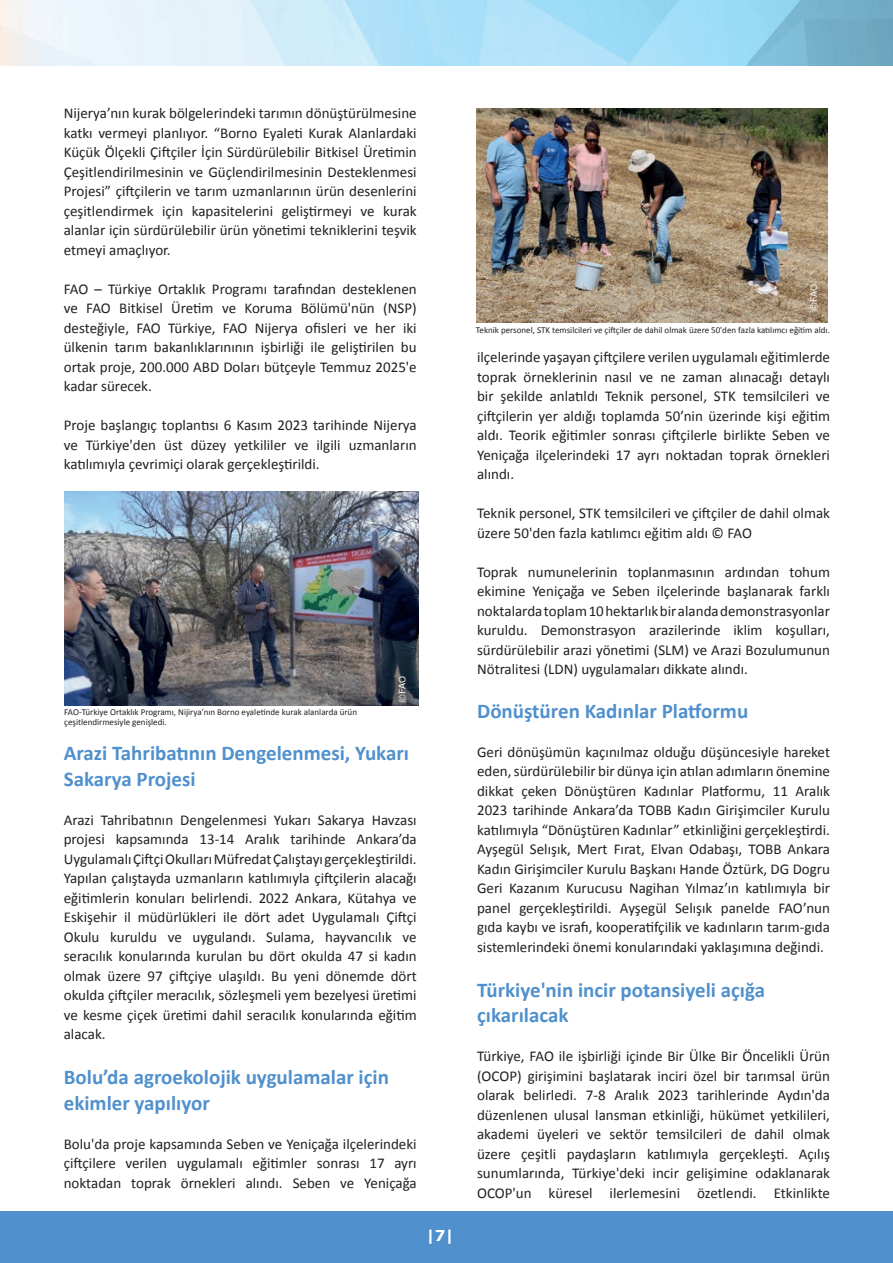
<style>
.page{position:relative;width:893px;height:1263px;background:#fff}
.page>*{position:absolute;margin:0;border:0;box-sizing:border-box;transform-origin:0 0}
.t1{font:700 21px/25.5px "Calibri";color:#5090cc}
.t2{font:15px/19.5px "Calibri";color:#231f20;text-align:justify}
.t3{font:700 15px "Verdana";color:#fff}
.t4{font:9px/10.5px "Calibri";color:#231f20}
.t5{font:9px "Verdana";letter-spacing:-.025em;color:#fff}
</style>
<div class="page">
<img style="left:0;top:0;width:893px;height:66px">
<div style="left:0;top:1212px;width:893px;height:51px;background:#5090cc"></div>
<img style="left:64px;top:491px;width:354px;height:214px">
<img style="left:476px;top:108px;width:351px;height:215px">
<p class="t2" style="left:64px;top:104px;width:354px">Nijerya’nın kurak bölgelerindeki tarımın dönüştürülmesine katkı vermeyi planlıyor. “Borno Eyaleti Kurak Alanlardaki Küçük Ölçekli Çiftçiler İçin Sürdürülebilir Bitkisel Üretimin Çeşitlendirilmesinin ve Güçlendirilmesinin Desteklenmesi Projesi” çiftçilerin ve tarım uzmanlarının ürün desenlerini çeşitlendirmek için kapasitelerini geliştirmeyi ve kurak alanlar için sürdürülebilir ürün yönetimi tekniklerini teşvik etmeyi amaçlıyor.</p>
<p class="t2" style="left:64px;top:279px;width:354px">FAO – Türkiye Ortaklık Programı tarafından desteklenen ve FAO Bitkisel Üretim ve Koruma Bölümü'nün (NSP) desteğiyle, FAO Türkiye, FAO Nijerya ofisleri ve her iki ülkenin tarım bakanlıklarınının işbirliği ile geliştirilen bu ortak proje, 200.000 ABD Doları bütçeyle Temmuz 2025'e kadar sürecek.</p>
<p class="t2" style="left:64px;top:416px;width:354px">Proje başlangıç toplantısı 6 Kasım 2023 tarihinde Nijerya ve Türkiye'den üst düzey yetkililer ve ilgili uzmanların katılımıyla çevrimiçi olarak gerçekleştirildi.</p>
<p class="t4" style="left:64px;top:706px;width:294px">FAO-Türkiye Ortaklık Programı, Nijirya’nın Borno eyaletinde kurak alanlarda ürün çeşitlendirmesiyle genişledi.</p>
<p class="t5" style="left:396px;top:703px;width:28px;rotate:-90deg">©FAO</p>
<h1 class="t1" style="left:64px;top:740px;width:344px">Arazi Tahribatının Dengelenmesi, Yukarı<br>Sakarya Projesi</h1>
<p class="t2" style="left:64px;top:810px;width:354px">Arazi Tahribatının Dengelenmesi Yukarı Sakarya Havzası projesi kapsamında 13-14 Aralık tarihinde Ankara’da Uygulamalı Çiftçi Okulları Müfredat Çalıştayı gerçekleştirildi.<br>Yapılan çalıştayda uzmanların katılımıyla çiftçilerin alacağı eğitimlerin konuları belirlendi. 2022 Ankara, Kütahya ve Eskişehir il müdürlükleri ile dört adet Uygulamalı Çiftçi Okulu kuruldu ve uygulandı. Sulama, hayvancılık ve seracılık konularında kurulan bu dört okulda 47 si kadın olmak üzere 97 çiftçiye ulaşıldı. Bu yeni dönemde dört okulda çiftçiler meracılık, sözleşmeli yem bezelyesi üretimi ve kesme çiçek üretimi dahil seracılık konularında eğitim alacak.</p>
<h1 class="t1" style="left:64px;top:1064px;width:327px">Bolu’da agroekolojik uygulamalar için ekimler yapılıyor</h1>
<p class="t2" style="left:64px;top:1134px;width:354px">Bolu'da proje kapsamında Seben ve Yeniçağa ilçelerindeki çiftçilere verilen uygulamalı eğitimler sonrası 17 ayrı noktadan toprak örnekleri alındı. Seben ve Yeniçağa</p>
<p class="t3" style="left:427px;top:1225px;width:28px">|7|</p>
<p class="t5" style="left:808px;top:311px;width:28px;rotate:-90deg">©FAO</p>
<p class="t4" style="left:476px;top:325px;width:355px">Teknik personel, STK temsilcileri ve çiftçiler de dahil olmak üzere 50'den fazla katılımcı eğitim aldı.</p>
<p class="t2" style="left:477px;top:348px;width:354px">ilçelerinde yaşayan çiftçilere verilen uygulamalı eğitimlerde toprak örneklerinin nasıl ve ne zaman alınacağı detaylı bir şekilde anlatıldı Teknik personel, STK temsilcileri ve çiftçilerin yer aldığı toplamda 50’nin üzerinde kişi eğitim aldı. Teorik eğitimler sonrası çiftçilerle birlikte Seben ve Yeniçağa ilçelerindeki 17 ayrı noktadan toprak örnekleri alındı.</p>
<p class="t2" style="left:477px;top:504px;width:354px">Teknik personel, STK temsilcileri ve çiftçiler de dahil olmak üzere 50'den fazla katılımcı eğitim aldı © FAO</p>
<p class="t2" style="left:477px;top:562px;width:354px">Toprak numunelerinin toplanmasının ardından tohum ekimine Yeniçağa ve Seben ilçelerinde başlanarak farklı noktalarda toplam 10 hektarlık bir alanda demonstrasyonlar kuruldu. Demonstrasyon arazilerinde iklim koşulları, sürdürülebilir arazi yönetimi (SLM) ve Arazi Bozulumunun Nötralitesi (LDN) uygulamaları dikkate alındı.</p>
<h1 class="t1" style="left:477px;top:698px;width:273px">Dönüştüren Kadınlar Platformu</h1>
<p class="t2" style="left:477px;top:742px;width:354px">Geri dönüşümün kaçınılmaz olduğu düşüncesiyle hareket eden, sürdürülebilir bir dünya için atılan adımların önemine dikkat çeken Dönüştüren Kadınlar Platformu, 11 Aralık 2023 tarihinde Ankara’da TOBB Kadın Girişimciler Kurulu katılımıyla “Dönüştüren Kadınlar” etkinliğini gerçekleştirdi.<br>Ayşegül Selışık, Mert Fırat, Elvan Odabaşı, TOBB Ankara Kadın Girişimciler Kurulu Başkanı Hande Öztürk, DG Dogru Geri Kazanım Kurucusu Nagihan Yılmaz’ın katılımıyla bir panel gerçekleştirildi. Ayşegül Selışık panelde FAO’nun gıda kaybı ve israfı, kooperatifçilik ve kadınların tarım-gıda sistemlerindeki önemi konularındaki yaklaşımına değindi.</p>
<h1 class="t1" style="left:477px;top:977px;width:289px">Türkiye'nin incir potansiyeli açığa çıkarılacak</h1>
<p class="t2" style="left:477px;top:1047px;width:354px">Türkiye, FAO ile işbirliği içinde Bir Ülke Bir Öncelikli Ürün (OCOP) girişimini başlatarak inciri özel bir tarımsal ürün olarak belirledi. 7-8 Aralık 2023 tarihlerinde Aydın'da düzenlenen ulusal lansman etkinliği, hükümet yetkilileri, akademi üyeleri ve sektör temsilcileri de dahil olmak üzere çeşitli paydaşların katılımıyla gerçekleşti. Açılış sunumlarında, Türkiye'deki incir gelişimine odaklanarak OCOP'un küresel ilerlemesini özetlendi. Etkinlikte</p>
</div>
